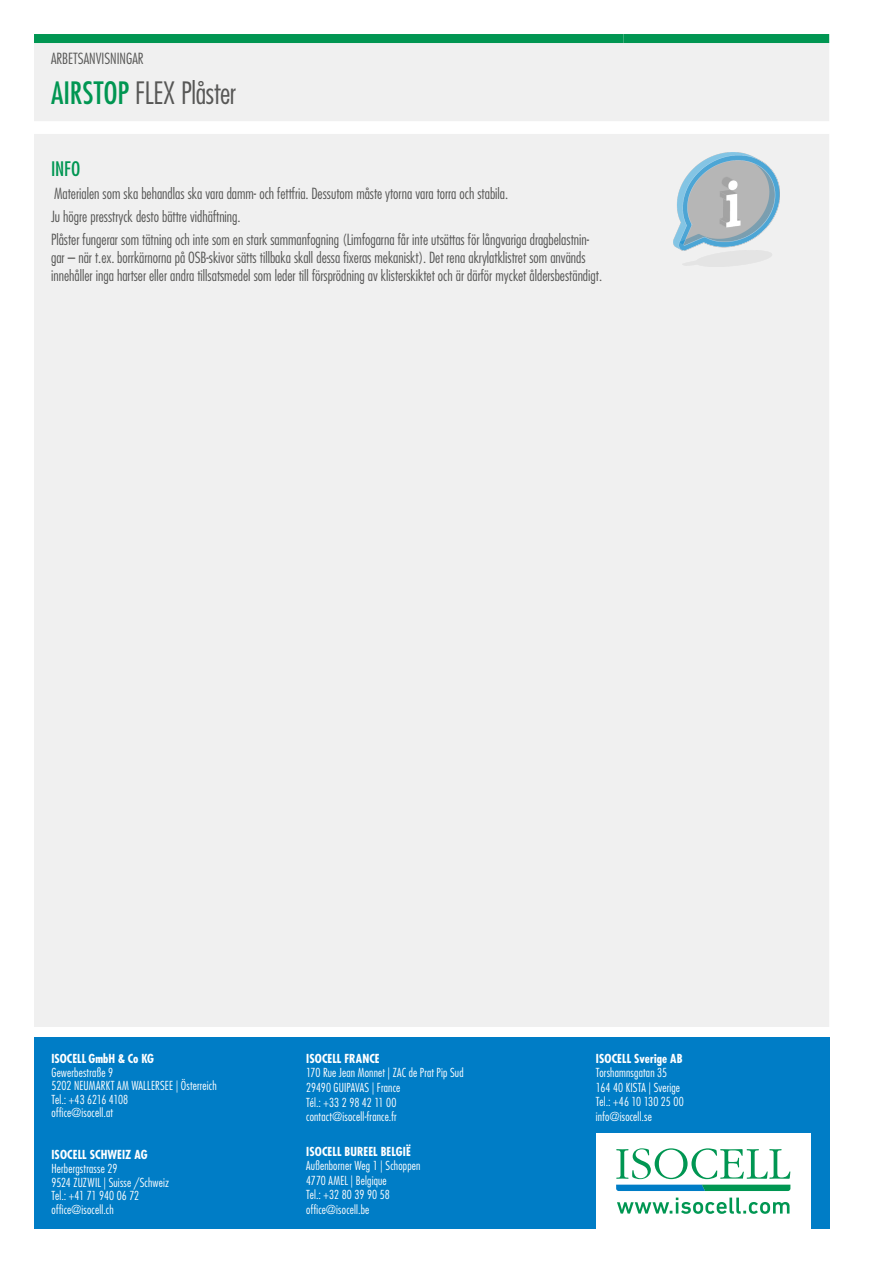
<style>
.page{position:relative;width:893px;height:1263px;background:#fff}
.page>*{position:absolute;margin:0;border:0;box-sizing:border-box;transform-origin:0 0}
.t1{font:300 condensed 30px "Futura LT Pro";letter-spacing:-.01em;color:#575756}
.t2{font:500 condensed 19.5px "Futura LT Pro";color:#009652}
.t3{font:300 condensed 15px/23.1px "Futura LT Pro";color:#575756}
.t4{font:300 condensed 12.15px/14.5px "Futura LT Pro";letter-spacing:.015em;color:#fff}
.t5{font:700 condensed 12.15px "Futura LT Pro";letter-spacing:.005em;color:#fff}
.s1{font-weight:500;color:#009652}
</style>
<div class="page">
<div style="left:34px;top:1038px;width:795px;height:191px;background:#007dc6"></div>
<div style="left:596px;top:1133px;width:215px;height:96px;background:#fff"></div>
<svg style="left:616px;top:1148px;width:174px;height:43px"></svg>
<svg style="left:617px;top:1197px;width:172px;height:17px"></svg>
<div style="left:34px;top:43px;width:795px;height:984px;background:#f0f0f0"></div>
<div style="left:34px;top:34px;width:589px;height:9px;background:#009652"></div>
<div style="left:623px;top:34px;width:206px;height:9px;background:#009652"></div>
<img style="left:674px;top:153px;width:105px;height:113px">
<p class="t3" style="left:51px;top:47px;width:94px">ARBETSANVISNINGAR</p>
<h1 class="t1" style="left:51px;top:74px;width:187px"><span class="s1">AIRSTOP</span> FLEX Plåster</h1>
<h2 class="t2" style="left:51px;top:155px;width:31px">INFO</h2>
<p class="t3" style="left:51px;top:182px;width:540px">Materialen som ska behandlas ska vara damm- och fettfria. Dessutom måste ytorna vara torra och stabila.<br>Ju högre presstryck desto bättre vidhäftning.<br>Plåster fungerar som tätning och inte som en stark sammanfogning (Limfogarna får inte utsättas för långvariga dragbelastnin-</p>
<p class="t3" style="left:51px;top:248px;width:553px;line-height:18px">gar – när t.ex. borrkärnorna på OSB-skivor sätts tillbaka skall dessa fixeras mekaniskt). Det rena akrylatklistret som används innehåller inga hartser eller andra tillsatsmedel som leder till försprödning av klisterskiktet och är därför mycket åldersbeständigt.</p>
<p class="t5" style="left:52px;top:1050px;width:104px">ISOCELL GmbH &amp; Co KG</p>
<p class="t4" style="left:52px;top:1065px;width:167px;line-height:13.6px">Gewerbestraße 9<br>5202 NEUMARKT AM WALLERSEE | Österreich<br>Tel.: +43 6216 4108<br>office@isocell.at</p>
<p class="t5" style="left:52px;top:1147px;width:98px">ISOCELL SCHWEIZ AG</p>
<p class="t4" style="left:52px;top:1162px;width:119px;line-height:13.6px">Herbergstrasse 29<br>9524 ZUZWIL | Suisse /Schweiz<br>Tel.: +41 71 940 06 72 office@isocell.ch</p>
<p class="t5" style="left:306px;top:1050px;width:75px">ISOCELL FRANCE</p>
<p class="t4" style="left:306px;top:1065px;width:159px">170 Rue Jean Monnet | ZAC de Prat Pip Sud<br>29490 GUIPAVAS | France<br>Tél.: +33 2 98 42 11 00 contact@isocell-france.fr</p>
<p class="t5" style="left:306px;top:1143px;width:106px">ISOCELL BUREEL BELGIË</p>
<p class="t4" style="left:306px;top:1158px;width:116px">Außenborner Weg 1 | Schoppen<br>4770 AMEL | Belgique<br>Tel.: +32 80 39 90 58 office@isocell.be</p>
<p class="t5" style="left:596px;top:1050px;width:88px">ISOCELL Sverige AB</p>
<p class="t4" style="left:596px;top:1065px;width:89px">Torshamnsgatan 35<br>164 40 KISTA | Sverige<br>Tel.: +46 10 130 25 00 info@isocell.se</p>
</div>
